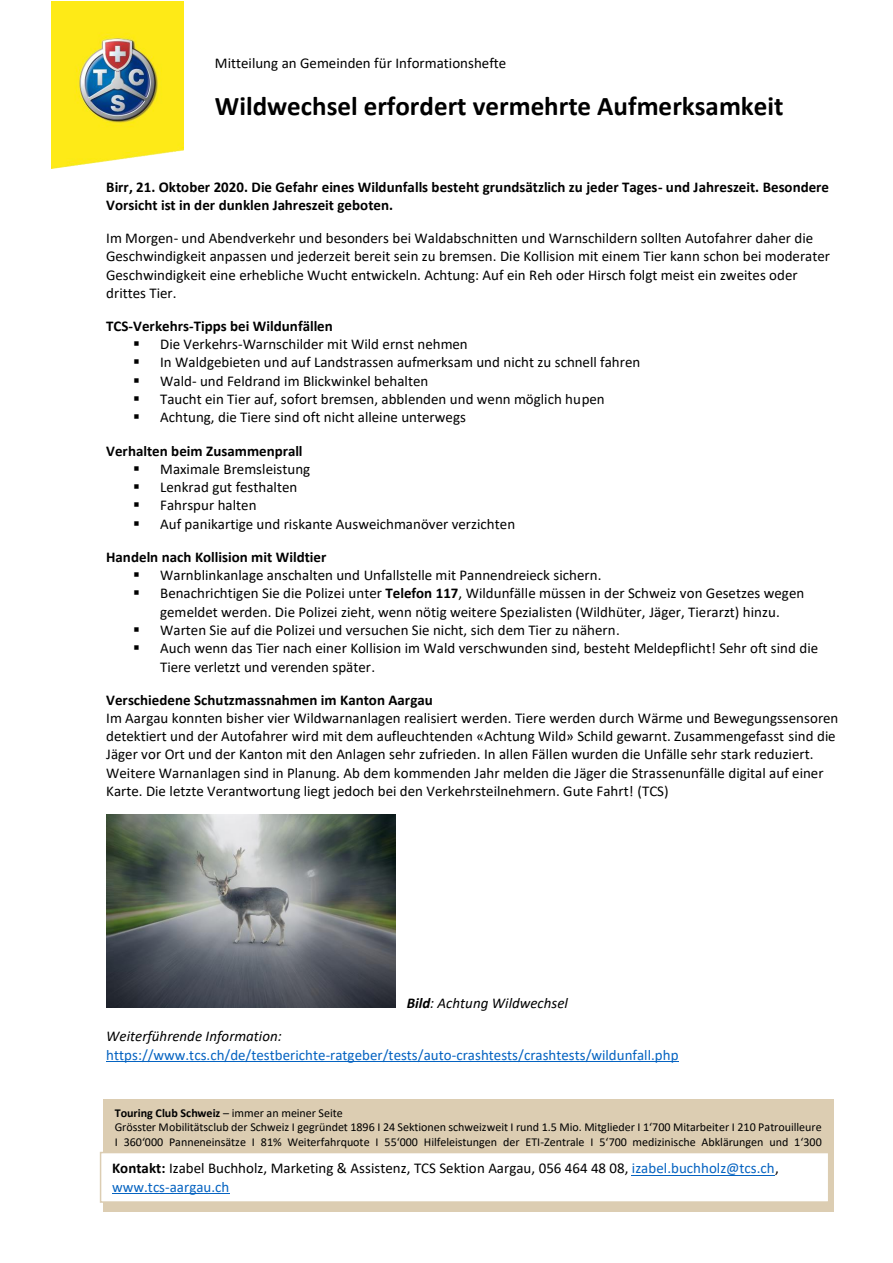
<style>
.page{position:relative;width:893px;height:1263px;background:#fff}
.page>*{position:absolute;margin:0;border:0;box-sizing:border-box;transform-origin:0 0}
.t1{font:700 27px "Calibri";color:#000}
.t2{font:15px/18.3px "Calibri";color:#000}
.t3{font:700 15px/18.3px "Calibri";color:#000}
.t4{font:15px "Calibri";color:#0563c1}
.t5{font:italic 15px "Calibri";letter-spacing:.005em;color:#000}
.t6{font:12px/14.5px "Calibri";letter-spacing:-.005em;color:#000}
.s1{font-weight:700}
.s2{color:#0563c1}
</style>
<div class="page">
<img style="left:52px;top:1px;width:132px;height:167px">
<div style="left:103px;top:1099px;width:730px;height:113px;background:#dccdb2"></div>
<hr style="left:106px;top:1061px;width:573px;height:1px;background:#0563c1">
<img style="left:106px;top:814px;width:289px;height:193px">
<div style="left:101px;top:1152px;width:728px;height:50px;background:#fff"></div>
<div style="left:100px;top:1152px;width:729px;height:51px;border:2px solid #dccdb2"></div>
<hr style="left:632px;top:1175px;width:143px;height:1px;background:#0563c1">
<hr style="left:112px;top:1193px;width:118px;height:1px;background:#0563c1">
<p class="t2" style="left:215px;top:55px;width:293px">Mitteilung an Gemeinden für Informationshefte</p>
<h1 class="t1" style="left:215px;top:95px;width:570px">Wildwechsel erfordert vermehrte Aufmerksamkeit</h1>
<p class="t3" style="left:106px;top:179px;width:724px">Birr, 21. Oktober 2020. Die Gefahr eines Wildunfalls besteht grundsätzlich zu jeder Tages- und Jahreszeit. Besondere<br>Vorsicht ist in der dunklen Jahreszeit geboten.</p>
<p class="t2" style="left:106px;top:230px;width:725px">Im Morgen- und Abendverkehr und besonders bei Waldabschnitten und Warnschildern sollten Autofahrer daher die Geschwindigkeit anpassen und jederzeit bereit sein zu bremsen. Die Kollision mit einem Tier kann schon bei moderater Geschwindigkeit eine erhebliche Wucht entwickeln. Achtung: Auf ein Reh oder Hirsch folgt meist ein zweites oder drittes Tier.</p>
<p class="t3" style="left:106px;top:318px;width:228px">TCS-Verkehrs-Tipps bei Wildunfällen</p>
<p class="t2" style="left:133px;top:336px;width:336px">▪ Die Verkehrs-Warnschilder mit Wild ernst nehmen</p>
<p class="t2" style="left:133px;top:355px;width:509px">▪ In Waldgebieten und auf Landstrassen aufmerksam und nicht zu schnell fahren</p>
<p class="t2" style="left:133px;top:373px;width:297px">▪ Wald- und Feldrand im Blickwinkel behalten</p>
<p class="t2" style="left:133px;top:391px;width:473px">▪ Taucht ein Tier auf, sofort bremsen, abblenden und wenn möglich hupen</p>
<p class="t2" style="left:133px;top:409px;width:334px">▪ Achtung, die Tiere sind oft nicht alleine unterwegs</p>
<p class="t3" style="left:106px;top:443px;width:198px">Verhalten beim Zusammenprall</p>
<p class="t2" style="left:133px;top:461px;width:179px">▪ Maximale Bremsleistung</p>
<p class="t2" style="left:133px;top:479px;width:166px">▪ Lenkrad gut festhalten</p>
<p class="t2" style="left:133px;top:497px;width:125px">▪ Fahrspur halten</p>
<p class="t2" style="left:133px;top:516px;width:383px">▪ Auf panikartige und riskante Ausweichmanöver verzichten</p>
<p class="t3" style="left:106px;top:549px;width:222px">Handeln nach Kollision mit Wildtier</p>
<p class="t2" style="left:133px;top:567px;width:470px">▪ Warnblinkanlage anschalten und Unfallstelle mit Pannendreieck sichern.</p>
<p class="t2" style="left:133px;top:585px;width:673px;text-align:center">▪ Benachrichtigen Sie die Polizei unter <span class="s1">Telefon 117</span>, Wildunfälle müssen in der Schweiz von Gesetzes wegen gemeldet werden. Die Polizei zieht, wenn nötig weitere Spezialisten (Wildhüter, Jäger, Tierarzt) hinzu.</p>
<p class="t2" style="left:133px;top:622px;width:488px">▪ Warten Sie auf die Polizei und versuchen Sie nicht, sich dem Tier zu nähern.</p>
<p class="t2" style="left:160px;top:640px;width:660px;text-indent:-27px">▪ Auch wenn das Tier nach einer Kollision im Wald verschwunden sind, besteht Meldepflicht! Sehr oft sind die<br>Tiere verletzt und verenden später.</p>
<p class="t3" style="left:106px;top:692px;width:328px">Verschiedene Schutzmassnahmen im Kanton Aargau</p>
<p class="t2" style="left:106px;top:710px;width:734px">Im Aargau konnten bisher vier Wildwarnanlagen realisiert werden. Tiere werden durch Wärme und Bewegungssensoren detektiert und der Autofahrer wird mit dem aufleuchtenden «Achtung Wild» Schild gewarnt. Zusammengefasst sind die Jäger vor Ort und der Kanton mit den Anlagen sehr zufrieden. In allen Fällen wurden die Unfälle sehr stark reduziert.<br>Weitere Warnanlagen sind in Planung. Ab dem kommenden Jahr melden die Jäger die Strassenunfälle digital auf einer Karte. Die letzte Verantwortung liegt jedoch bei den Verkehrsteilnehmern. Gute Fahrt! (TCS)</p>
<p class="t5" style="left:407px;top:997px;width:163px"><span class="s1">Bild</span>: Achtung Wildwechsel</p>
<p class="t5" style="left:106px;top:1030px;width:177px">Weiterführende Information:</p>
<p class="t4" style="left:106px;top:1048px;width:574px">https://www.tcs.ch/de/testberichte-ratgeber/tests/auto-crashtests/crashtests/wildunfall.php</p>
<p class="t6" style="left:115px;top:1106px;width:709px"><span class="s1">Touring Club Schweiz</span> – immer an meiner Seite<br>Grösster Mobilitätsclub der Schweiz I gegründet 1896 I 24 Sektionen schweizweit I rund 1.5 Mio. Mitglieder I 1‘700 Mitarbeiter I 210 Patrouilleure<br>I 360‘000 Panneneinsätze I 81% Weiterfahrquote I 55‘000 Hilfeleistungen der ETI-Zentrale I 5‘700 medizinische Abklärungen und 1‘300</p>
<p class="t6" style="left:115px;top:1165px;width:708px">I 8 Rechtsschutz-Leistungszentren I 40‘000 Rechtsfälle und über 7‘000 telefonische Rechtsauskünfte I 29 Campings mit 650‘000 touristischen</p>
<p class="t2" style="left:112px;top:1160px;width:668px"><span class="s1">Kontakt:</span> Izabel Buchholz, Marketing &amp; Assistenz, TCS Sektion Aargau, 056 464 48 08, <span class="s2">izabel.buchholz@tcs.ch</span>,</p>
<p class="t4" style="left:112px;top:1180px;width:119px">www.tcs-aargau.ch</p>
</div>
